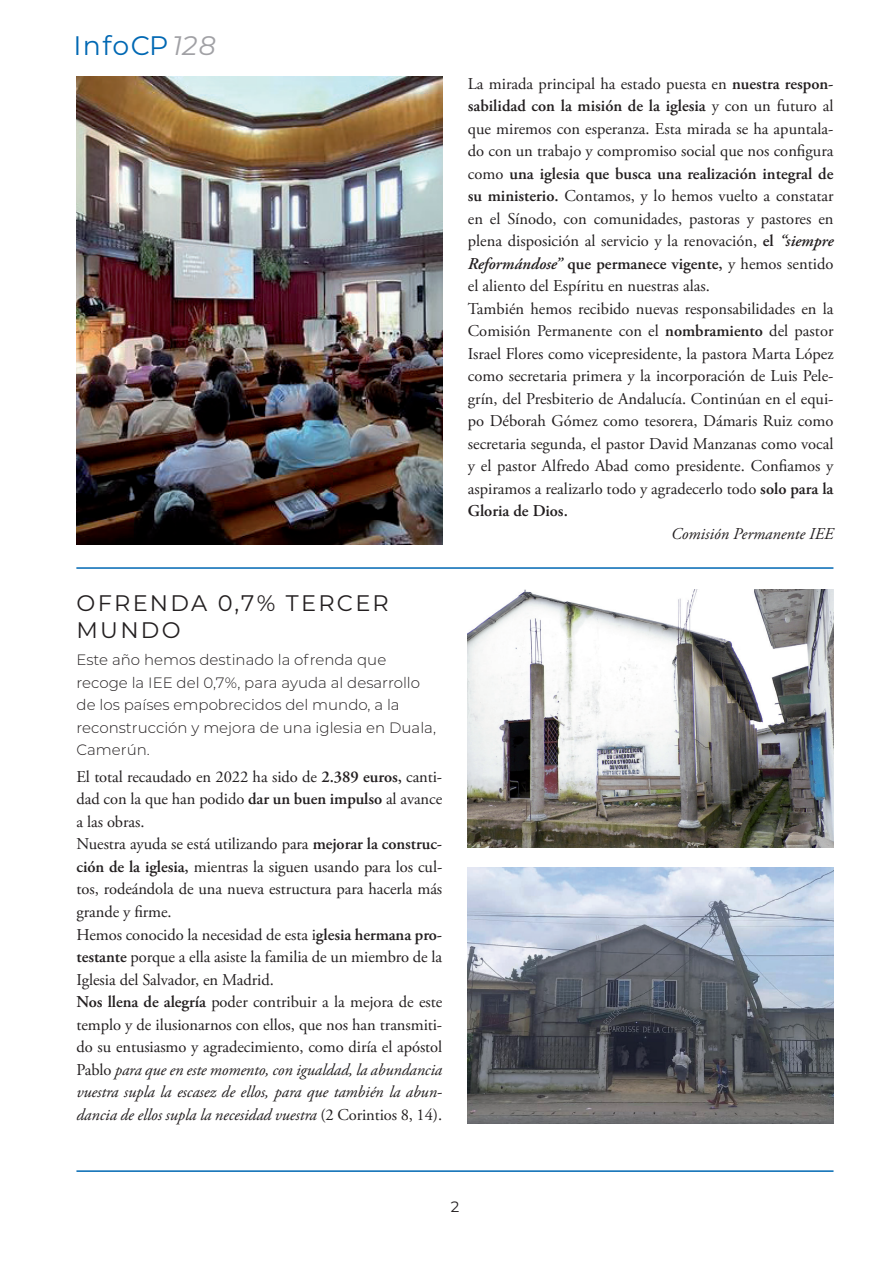
<style>
.page{position:relative;width:893px;height:1263px;background:#fff}
.page>*{position:absolute;margin:0;border:0;box-sizing:border-box;transform-origin:0 0}
.t1{font:26.85px "Montserrat";letter-spacing:.05em;color:#0168b3}
.t2{font:22.5px/27px "Montserrat";letter-spacing:.1em;color:#231f20}
.t3{font:16.5px/22.5px "Adobe Garamond Pro";color:#231f20}
.t4{font:italic 16.5px "Adobe Garamond Pro";color:#231f20}
.t5{font:300 15px/22.5px "Montserrat";color:#231f20}
.t6{font:15px "Montserrat";color:#231f20}
.s1{font-style:italic;color:#a1a1a5}
.s2{font-weight:600}
.s3{font-style:italic}
.s4{font-weight:600;font-style:italic}
</style>
<div class="page">
<hr style="left:76px;top:567px;width:757px;height:2px;background:#0168b3">
<hr style="left:76px;top:1170px;width:757px;height:2px;background:#0168b3">
<img style="left:77px;top:77px;width:365px;height:468px">
<img style="left:468px;top:590px;width:365px;height:257px">
<img style="left:468px;top:868px;width:365px;height:255px">
<h1 class="t1" style="left:73px;top:27px;width:144px">InfoCP<span class="s1">128</span></h1>
<h2 class="t2" style="left:77px;top:589px;width:314px">OFRENDA 0,7% TERCER<br>MUNDO</h2>
<p class="t5" style="left:77px;top:648px;width:361px">Este año hemos destinado la ofrenda que recoge la IEE del 0,7%, para ayuda al desarrollo de los países empobrecidos del mundo, a la reconstrucción y mejora de una iglesia en Duala, Camerún.</p>
<p class="t3" style="left:77px;top:766px;width:367px">El total recaudado en 2022 ha sido de <span class="s2">2.389 euros,</span> canti&shy;dad con la que han podido <span class="s2">dar un buen impulso</span> al avance a las obras.<br>Nuestra ayuda se está utilizando para <span class="s2">mejorar la construc&shy;ción de la iglesia,</span> mientras la siguen usando para los cul&shy;tos, rodeándola de una nueva estructura para hacerla más grande y firme.<br>Hemos conocido la necesidad de esta i<span class="s2">glesia hermana pro&shy;testante</span> porque a ella asiste la familia de un miembro de la Iglesia del Salvador, en Madrid.<br><span class="s2">Nos llena de alegría</span> poder contribuir a la mejora de este templo y de ilusionarnos con ellos, que nos han transmiti&shy;do su entusiasmo y agradecimiento, como diría el apóstol Pablo <span class="s3">para que en este momento, con igualdad, la abundancia vuestra supla la escasez de ellos, para que también la abun&shy;dancia de ellos supla la necesidad vuestra</span> (2 Corintios 8, 14).</p>
<p class="t3" style="left:468px;top:73px;width:367px">La mirada principal ha estado puesta en <span class="s2">nuestra respon&shy;sabilidad con la misión de la iglesia</span> y con un futuro al que miremos con esperanza. Esta mirada se ha apuntala&shy;do con un trabajo y compromiso social que nos configura como <span class="s2">una iglesia que busca una realización integral de su ministerio.</span> Contamos, y lo hemos vuelto a constatar en el Sínodo, con comunidades, pastoras y pastores en plena disposición al servicio y la renovación, <span class="s2">el</span> <span class="s4">“siempre Reformándose”</span> <span class="s2">que permanece vigente,</span> y hemos sentido el aliento del Espíritu en nuestras alas.<br>También hemos recibido nuevas responsabilidades en la Comisión Permanente con el <span class="s2">nombramiento</span> del pastor Israel Flores como vicepresidente, la pastora Marta López como secretaria primera y la incorporación de Luis Pele&shy;grín, del Presbiterio de Andalucía. Continúan en el equi&shy;po Déborah Gómez como tesorera, Dámaris Ruiz como secretaria segunda, el pastor David Manzanas como vocal y el pastor Alfredo Abad como presidente. Confiamos y aspiramos a realizarlo todo y agradecerlo todo <span class="s2">solo para la Gloria de Dios.</span></p>
<p class="t4" style="left:671px;top:523px;width:164px">Comisión Permanente IEE</p>
<p class="t6" style="left:451px;top:1196px;width:10px">2</p>
</div>
